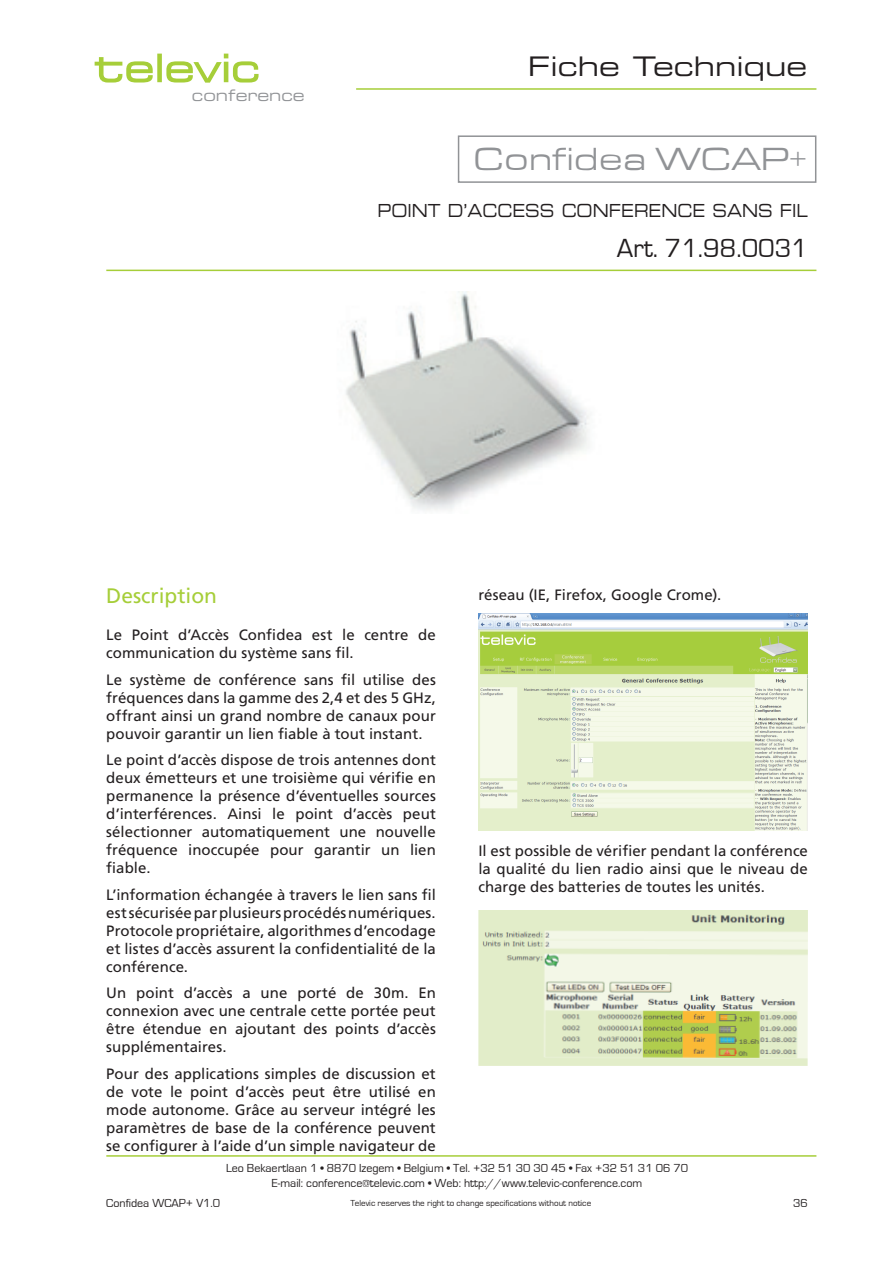
<style>
.page{position:relative;width:893px;height:1263px;background:#fff}
.page>*{position:absolute;margin:0;border:0;box-sizing:border-box;transform-origin:0 0}
.t1{font:33px "Eurostile Extended Roman DTC";color:#919396}
.t2{font:27px "Eurostile";color:#231f20}
.t3{font:27px "Eurostile LT Extended Two";color:#231f20}
.t4{font:21px "Frutiger LT";color:#a6ce39}
.t5{font:18px "Eurostile LT Extended Two";color:#231f20;scale:.82 1}
.t6{font:15.9px "Eurostile LT Extended Two";color:#939598}
.t7{font:15px/18px "Frutiger LT";letter-spacing:.005em;color:#231f20;text-align:justify}
.t8{font:12px/14.4px "Eurostile";color:#231f20;text-align:center}
.t9{font:9px "Eurostile";color:#231f20}
</style>
<div class="page">
<svg style="left:95px;top:54px;width:164px;height:29px"></svg>
<hr style="left:356px;top:88px;width:460px;height:2px;background:#a6ce39">
<hr style="left:106px;top:270px;width:710px;height:1px;background:#a6ce39">
<hr style="left:106px;top:1155px;width:710px;height:2px;background:#a6ce39">
<img style="left:346px;top:292px;width:243px;height:219px">
<svg style="left:457px;top:135px;width:360px;height:48px"></svg>
<img style="left:478px;top:614px;width:330px;height:216px">
<img style="left:478px;top:910px;width:330px;height:156px">
<p class="t6" style="left:192px;top:84px;width:114px">conference</p>
<h2 class="t3" style="left:528px;top:48px;width:281px">Fiche Technique</h2>
<h1 class="t1" style="left:473px;top:142px;width:335px">Confidea WCAP+</h1>
<p class="t5" style="left:377px;top:199px;width:526px">POINT D’ACCESS CONFERENCE SANS FIL</p>
<h2 class="t2" style="left:617px;top:233px;width:193px">Art. 71.98.0031</h2>
<h3 class="t4" style="left:106px;top:583px;width:112px">Description</h3>
<p class="t7" style="left:478px;top:586px;width:244px">réseau (IE, Firefox, Google Crome).</p>
<p class="t7" style="left:106px;top:626px;width:331px">Le Point d’Accès Confidea est le centre de communication du système sans fil.</p>
<p class="t7" style="left:106px;top:671px;width:331px">Le système de conférence sans fil utilise des fréquences dans la gamme des 2,4 et des 5 GHz, offrant ainsi un grand nombre de canaux pour pouvoir garantir un lien fiable à tout instant.</p>
<p class="t7" style="left:106px;top:751px;width:331px">Le point d’accès dispose de trois antennes dont deux émetteurs et une troisième qui vérifie en permanence la présence d’éventuelles sources d’interférences. Ainsi le point d’accès peut sélectionner automatiquement une nouvelle fréquence inoccupée pour garantir un lien fiable.</p>
<p class="t7" style="left:106px;top:886px;width:331px">L’information échangée à travers le lien sans fil est sécurisée par plusieurs procédés numériques.<br>Protocole propriétaire, algorithmes d’encodage et listes d’accès assurent la confidentialité de la conférence.</p>
<p class="t7" style="left:106px;top:984px;width:331px">Un point d’accès a une porté de 30m. En connexion avec une centrale cette portée peut être étendue en ajoutant des points d’accès supplémentaires.</p>
<p class="t7" style="left:106px;top:1065px;width:331px">Pour des applications simples de discussion et de vote le point d’accès peut être utilisé en mode autonome. Grâce au serveur intégré les paramètres de base de la conférence peuvent se configurer à l’aide d’un simple navigateur de</p>
<p class="t7" style="left:478px;top:842px;width:331px">Il est possible de vérifier pendant la conférence la qualité du lien radio ainsi que le niveau de charge des batteries de toutes les unités.</p>
<p class="t8" style="left:226px;top:1161px;width:464px">Leo Bekaertlaan 1 • 8870 Izegem • Belgium • Tel. +32 51 30 30 45 • Fax +32 51 31 06 70<br>E-mail: conference@televic.com • Web: http://www.televic-conference.com</p>
<p class="t8" style="left:106px;top:1196px;width:115px">Confidea WCAP+ V1.0</p>
<p class="t9" style="left:350px;top:1198px;width:242px">Televic reserves the right to change specifications without notice</p>
<p class="t8" style="left:793px;top:1196px;width:16px">36</p>
</div>
